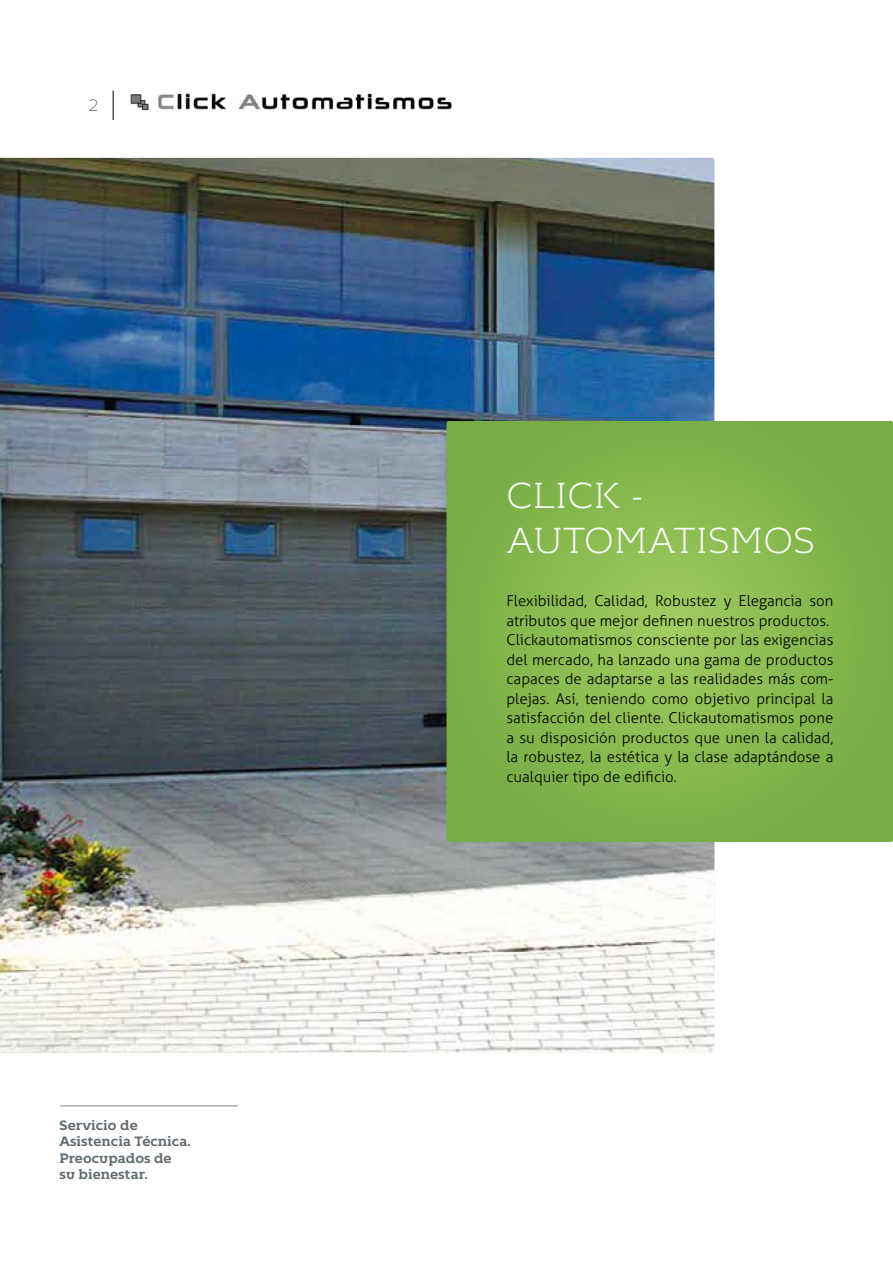
<style>
.page{position:relative;width:893px;height:1263px;background:#fff}
.page>*{position:absolute;margin:0;border:0;box-sizing:border-box;transform-origin:0 0}
.t1{font:300 36px/45px "Kontrapunkt Bob";color:#fff}
.t2{font:300 16.5px "Kontrapunkt Bob";color:#6d6e71}
.t3{font:300 15px/19.5px "Aller";color:#000}
.t4{font:700 13.5px/16.5px "Kontrapunkt Bob";color:#606a70}
</style>
<div class="page">
<img style="left:0;top:158px;width:714px;height:894px">
<svg style="left:446px;top:421px;width:447px;height:421px;background:#83b54c"></svg>
<svg style="left:113px;top:91px;width:1px;height:29px"></svg>
<hr style="left:60px;top:1105px;width:177px;height:1px;background:#a7afb5">
<img style="left:130px;top:93px;width:322px;height:18px">
<p class="t2" style="left:88px;top:97px;width:12px">2</p>
<p class="t4" style="left:60px;top:1117px;width:133px">Servicio de<br>Asistencia Técnica.<br>Preocupados de<br>su bienestar.</p>
<h1 class="t1" style="left:506px;top:474px;width:310px">CLICK -<br>AUTOMATISMOS</h1>
<p class="t3" style="left:506px;top:591px;width:328px">Flexibilidad, Calidad, Robustez y Elegancia son atributos que mejor definen nuestros productos.<br>Clickautomatismos consciente por las exigencias del mercado, ha lanzado una gama de productos capaces de adaptarse a las realidades más com&shy;plejas. Así, teniendo como objetivo principal la satisfacción del cliente. Clickautomatismos pone a su disposición productos que unen la calidad, la robustez, la estética y la clase adaptándose a cualquier tipo de edificio.</p>
</div>
